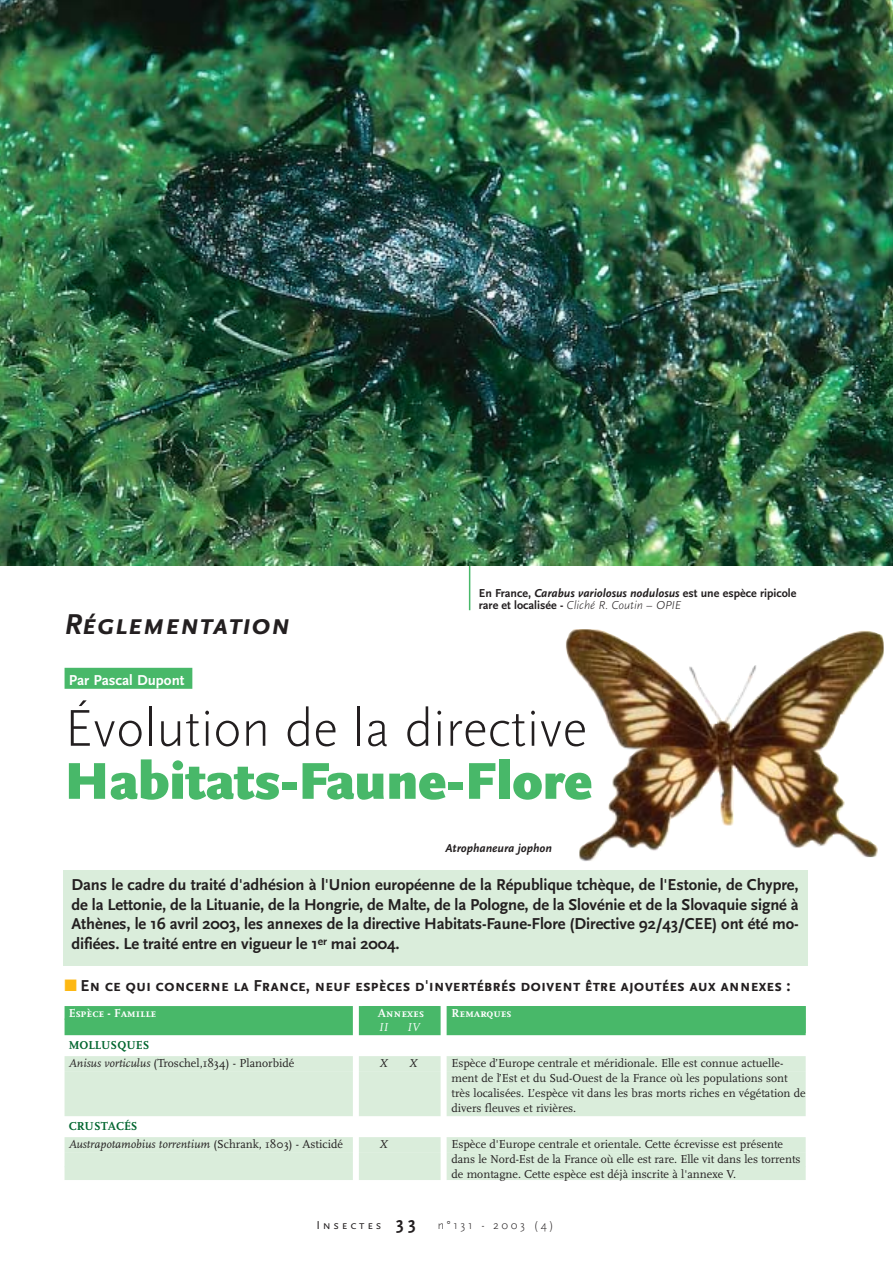
<style>
.page{position:relative;width:893px;height:1264px;background:#fff}
.page>*{position:absolute;margin:0;border:0;box-sizing:border-box;transform-origin:0 0}
.t1{font:300 54px "Scala Sans";color:#231f20}
.t2{font:900 54px "Scala Sans";color:#48b869}
.t3{font:italic 700 30px "Scala Sans Caps";color:#231f20}
.t4{font:700 16.5px/19.5px "Scala Sans";letter-spacing:-.005em;color:#231f20;text-align:justify}
.t5{font:700 16.5px "Scala Sans Caps";letter-spacing:-.005em;color:#231f20}
.t6{font:700 15px "Scala Sans";color:#fff}
.t7{font:12px/15px "Scala";color:#231f20}
.t8{font:700 12px/12px "Scala Sans";color:#231f20}
.t9{font:italic 12px "Scala";color:#231f20}
.t10{font:700 12px "Scala Caps";color:#fff}
.t11{font:300 12px "Scala Sans";letter-spacing:.22em;color:#231f20}
.t12{font:700 12px "Scala Caps";color:#00652e}
.t13{font:italic 700 12px "Scala Sans";color:#231f20}
.t14{font:italic 12px "Scala";color:#fff}
.s1{font-style:italic}
.s2{font-weight:300;font-style:italic}
.s3{color:#48b869}
.s4{color:#fdb813}
.s5{font-style:normal}
.s6{font-family:"Scala Sans Caps";font-weight:400}
.s7{font-weight:700;font-size:18px}
</style>
<div class="page">
<img style="left:0;top:0;width:893px;height:1180px">
<p class="t8" style="left:479px;top:587px;width:319px">En France, <span class="s1">Carabus variolosus nodulosus</span> est une espèce ripicole rare et localisée - <span class="s2">Cliché R. Coutin – OPIE</span></p>
<h2 class="t3" style="left:65px;top:606px;width:228px">Réglementation</h2>
<p class="t6" style="left:69px;top:673px;width:125px">Par Pascal Dupont <span class="s3">.</span></p>
<h1 class="t1" style="left:65px;top:707px;width:524px">Évolution de la directive</h1>
<h1 class="t2" style="left:65px;top:760px;width:529px">Habitats-Faune-Flore</h1>
<p class="t13" style="left:445px;top:843px;width:108px">Atrophaneura jophon</p>
<p class="t4" style="left:72px;top:876px;width:729px">Dans le cadre du traité d'adhésion à l'Union européenne de la République tchèque, de l'Estonie, de Chypre, de la Lettonie, de la Lituanie, de la Hongrie, de Malte, de la Pologne, de la Slovénie et de la Slovaquie signé à Athènes, le 16 avril 2003, les annexes de la directive Habitats-Faune-Flore (Directive 92/43/CEE) ont été mo&shy;difiées. Le traité entre en vigueur le 1<sup>er</sup> mai 2004.</p>
<h3 class="t5" style="left:65px;top:975px;width:728px"><span class="s4">■</span> En ce qui concerne la France, neuf espèces d'invertébrés doivent être ajoutées aux annexes :</h3>
<p class="t10" style="left:69px;top:1006px;width:89px">Espèce - Famille</p>
<p class="t12" style="left:69px;top:1037px;width:82px">MOLLUSQUES</p>
<p class="t7" style="left:69px;top:1056px;width:227px"><span class="s1">Anisus vorticulus</span> (Troschel,1834) - Planorbidé</p>
<p class="t12" style="left:69px;top:1118px;width:70px">CRUSTACÉS</p>
<p class="t9" style="left:69px;top:1138px;width:276px">Austrapotamobius torrentium <span class="s5">(Schrank, 1803) - Asticidé</span></p>
<p class="t10" style="left:378px;top:1006px;width:48px">Annexes</p>
<p class="t14" style="left:379px;top:1022px;width:11px">II</p>
<p class="t14" style="left:407px;top:1022px;width:14px">IV</p>
<p class="t9" style="left:380px;top:1057px;width:9px">X</p>
<p class="t9" style="left:410px;top:1057px;width:9px">X</p>
<p class="t9" style="left:380px;top:1138px;width:9px">X</p>
<p class="t10" style="left:451px;top:1006px;width:61px">Remarques</p>
<p class="t7" style="left:451px;top:1056px;width:356px">Espèce d’Europe centrale et méridionale. Elle est connue actuelle&shy;ment de l’Est et du Sud-Ouest de la France où les populations sont très localisées. L’espèce vit dans les bras morts riches en végétation de divers fleuves et rivières.</p>
<p class="t7" style="left:451px;top:1137px;width:351px">Espèce d'Europe centrale et orientale. Cette écrevisse est présente dans le Nord-Est de la France où elle est rare. Elle vit dans les torrents de montagne. Cette espèce est déjà inscrite à l'annexe V.</p>
<p class="t11" style="left:316px;top:1219px;width:239px"><span class="s6">Insectes</span> <span class="s7">33</span> n°131 - 2003 (4)</p>
</div>
